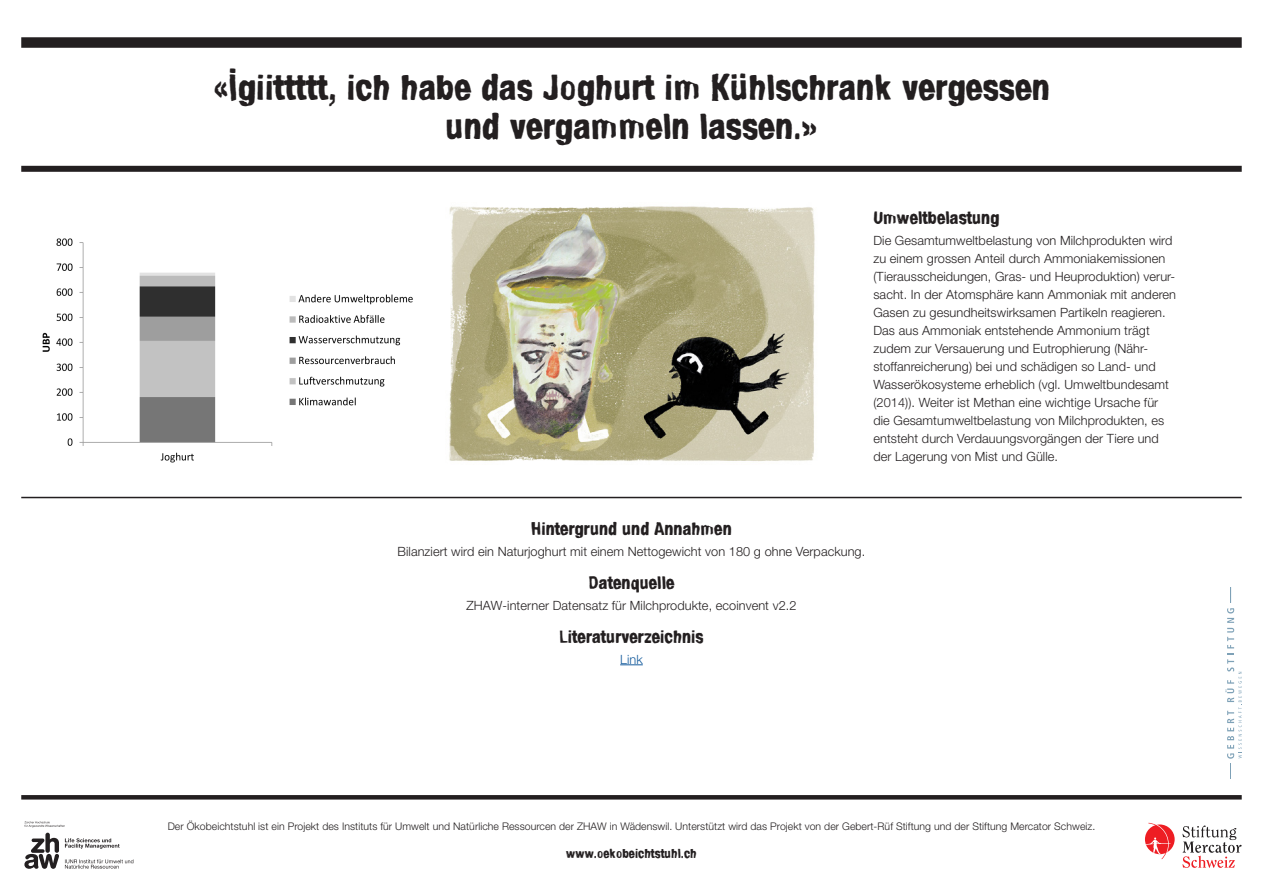
<style>
.page{position:relative;width:1263px;height:893px;background:#fff}
.page>*{position:absolute;margin:0;border:0;box-sizing:border-box;transform-origin:0 0}
.zitat{font:36px "True Potato Type";letter-spacing:.005em;color:#231f20}
.titel_zentriert{font:18px "True Potato Type";letter-spacing:.005em;color:#231f20}
.titel_links{font:18px "True Potato Type";letter-spacing:.005em;color:#231f20}
.lauftext_zentriert{font:13.05px "True Potato Type";letter-spacing:.005em;color:#231f20}
.lauftext_links{font:300 12.75px/18px "Helvetica Neue LT Pro";letter-spacing:.005em;color:#231f20}
.titel_zentriert-2{font:300 12.75px "Helvetica Neue LT Pro";letter-spacing:.005em;color:#231f20}
.lauftext_zentriert-2{font:300 12.75px "Helvetica Neue LT Pro";letter-spacing:.005em;color:#231f20}
.lauftext_zentriert-3{font:300 12.75px "Helvetica Neue LT Pro";color:#175d9e}
.lauftext_zentriert-4{font:300 10.5px "Helvetica Neue LT Pro";letter-spacing:.005em;color:#231f20}
</style>
<div class="page">
<img style="left:449px;top:206px;width:366px;height:255px">
<svg style="left:24px;top:821px;width:109px;height:48px"></svg>
<svg style="left:21px;top:795px;width:1221px;height:4px;background:#262223"></svg>
<hr style="left:21px;top:497px;width:1221px;height:1px;background:#231f20">
<div style="left:21px;top:166px;width:1221px;height:6px;background:#231f20"></div>
<svg style="left:1145px;top:824px;width:30px;height:30px"></svg>
<svg style="left:1145px;top:823px;width:26px;height:36px"></svg>
<svg style="left:1182px;top:825px;width:59px;height:43px"></svg>
<svg style="left:1227px;top:587px;width:7px;height:61px"></svg>
<svg style="left:1225px;top:654px;width:17px;height:125px"></svg>
<div style="left:21px;top:37px;width:1221px;height:11px;background:#231f20"></div>
<svg style="left:620px;top:664px;width:23px;height:1px"></svg>
<img style="left:42px;top:238px;width:371px;height:225px">
<p class="zitat" style="left:213px;top:67px;width:838px">«Igiittttt, ich habe das Joghurt im Kühlschrank vergessen</p>
<p class="zitat" style="left:446px;top:106px;width:373px">und vergammeln lassen.»</p>
<p class="titel_links" style="left:873px;top:207px;width:127px">Umweltbelastung</p>
<p class="lauftext_links" style="left:873px;top:231px;width:304px">Die Gesamtumweltbelastung von Milchprodukten wird zu einem grossen Anteil durch Ammoniakemissionen (Tierausscheidungen, Gras- und Heuproduktion) verur&shy;sacht. In der Atomsphäre kann Ammoniak mit anderen Gasen zu gesundheitswirksamen Partikeln reagieren.<br>Das aus Ammoniak entstehende Ammonium trägt zudem zur Versauerung und Eutrophierung (Nähr&shy;stoffanreicherung) bei und schädigen so Land- und Wasserökosysteme erheblich (vgl. Umweltbundesamt (2014)). Weiter ist Methan eine wichtige Ursache für die Gesamtumweltbelastung von Milchprodukten, es entsteht durch Verdauungsvorgängen der Tiere und der Lagerung von Mist und Gülle.</p>
<p class="titel_zentriert" style="left:531px;top:518px;width:202px">Hintergrund und Annahmen</p>
<p class="titel_zentriert-2" style="left:398px;top:543px;width:469px">Bilanziert wird ein Naturjoghurt mit einem Nettogewicht von 180 g ohne Verpackung.</p>
<p class="titel_zentriert" style="left:588px;top:572px;width:87px">Datenquelle</p>
<p class="lauftext_zentriert-2" style="left:466px;top:597px;width:332px">ZHAW-interner Datensatz für Milchprodukte, ecoinvent v2.2</p>
<p class="titel_zentriert" style="left:559px;top:626px;width:146px">Literaturverzeichnis</p>
<p class="lauftext_zentriert-3" style="left:620px;top:651px;width:24px">Link</p>
<p class="lauftext_zentriert-4" style="left:168px;top:820px;width:929px">Der Ökobeichtstuhl ist ein Projekt des Instituts für Umwelt und Natürliche Ressourcen der ZHAW in Wädenswil. Unterstützt wird das Projekt von der Gebert-Rüf Stiftung und der Stiftung Mercator Schweiz.</p>
<p class="lauftext_zentriert" style="left:566px;top:846px;width:132px">www.oekobeichtstuhl.ch</p>
</div>
